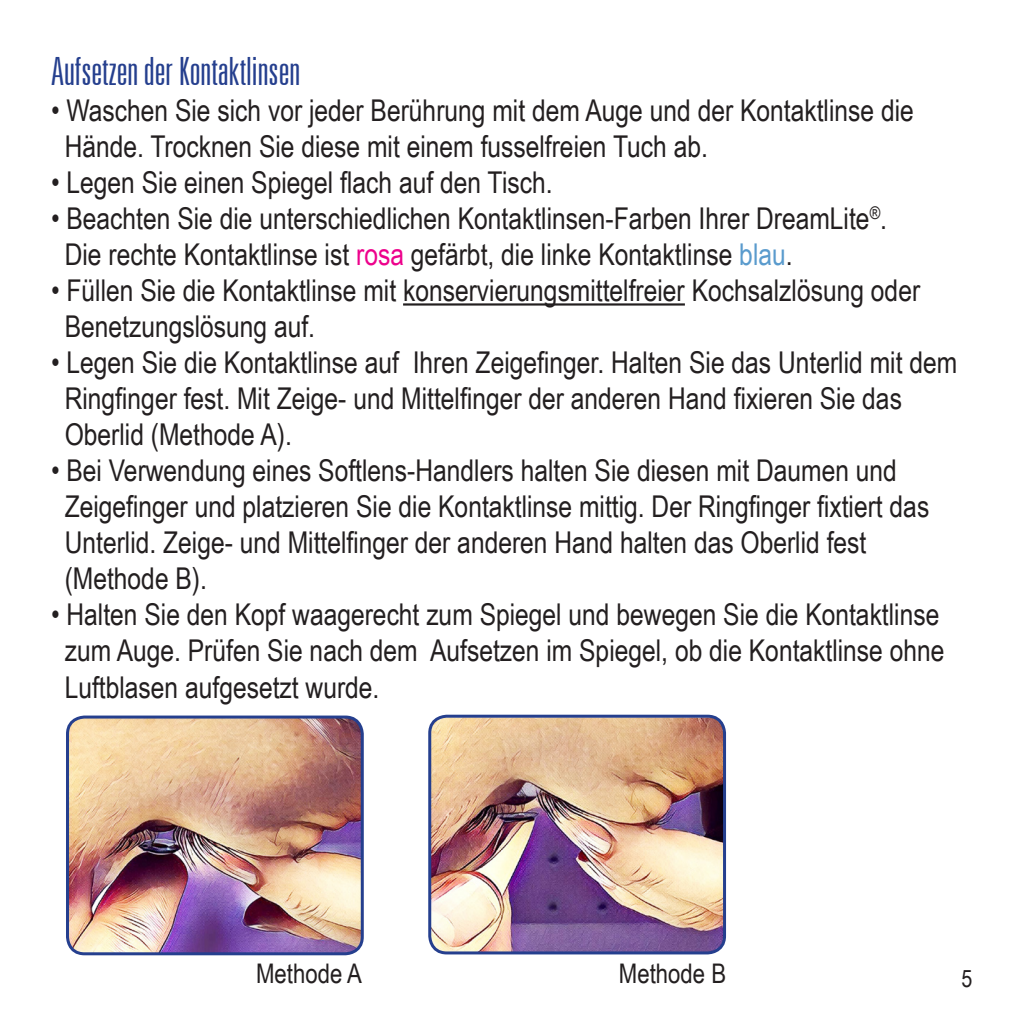
<style>
.page{position:relative;width:1021px;height:1021px;background:#fff}
.page>*{position:absolute;margin:0;border:0;box-sizing:border-box;transform-origin:0 0}
.t1{font:300 ultra-condensed 39px "Univers LT";color:#253f8e}
.t2{font:30px/36px "Arial Narrow";color:#231f20}
.t3{font:27px "Arial Narrow";color:#231f20}
.t4{font:24px "Arial Narrow";color:#231f20}
.s1{color:#ed028c}
.s2{color:#5a9bcd}
</style>
<div class="page">
<hr style="left:403px;top:303px;width:282px;height:2px;background:#231f20">
<img style="left:69px;top:719px;width:292px;height:234px">
<div style="left:66px;top:715px;width:298px;height:240px;border:3px solid #253f8e;border-radius:17px"></div>
<img style="left:431px;top:718px;width:293px;height:234px">
<div style="left:428px;top:714px;width:298px;height:240px;border:3px solid #253f8e;border-radius:17px"></div>
<h1 class="t1" style="left:51px;top:51px;width:251px">Aufsetzen der Kontaktlinsen</h1>
<p class="t2" style="left:65px;top:91px;width:850px;text-indent:-14px">• Waschen Sie sich vor jeder Berührung mit dem Auge und der Kontaktlinse die<br>Hände. Trocknen Sie diese mit einem fusselfreien Tuch ab.</p>
<p class="t2" style="left:51px;top:163px;width:503px">• Legen Sie einen Spiegel flach auf den Tisch.</p>
<p class="t2" style="left:65px;top:199px;width:823px;text-indent:-14px">• Beachten Sie die unterschiedlichen Kontaktlinsen-Farben Ihrer DreamLite<sup>®</sup>.<br>Die rechte Kontaktlinse ist <span class="s1">rosa</span> gefärbt, die linke Kontaktlinse <span class="s2">blau</span>.</p>
<p class="t2" style="left:65px;top:271px;width:857px;text-indent:-14px">• Füllen Sie die Kontaktlinse mit konservierungsmittelfreier Kochsalzlösung oder<br>Benetzungslösung auf.</p>
<p class="t2" style="left:65px;top:343px;width:894px;text-indent:-14px">• Legen Sie die Kontaktlinse auf Ihren Zeigefinger. Halten Sie das Unterlid mit dem<br>Ringfinger fest. Mit Zeige- und Mittelfinger der anderen Hand fixieren Sie das<br>Oberlid (Methode A).</p>
<p class="t2" style="left:65px;top:451px;width:866px;text-indent:-14px">• Bei Verwendung eines Softlens-Handlers halten Sie diesen mit Daumen und Zeigefinger und platzieren Sie die Kontaktlinse mittig. Der Ringfinger fixtiert das Unterlid. Zeige- und Mittelfinger der anderen Hand halten das Oberlid fest (Methode B).</p>
<p class="t2" style="left:65px;top:595px;width:881px;text-indent:-14px">• Halten Sie den Kopf waagerecht zum Spiegel und bewegen Sie die Kontaktlinse zum Auge. Prüfen Sie nach dem Aufsetzen im Spiegel, ob die Kontaktlinse ohne<br>Luftblasen aufgesetzt wurde.</p>
<p class="t3" style="left:256px;top:953px;width:107px">Methode A</p>
<p class="t3" style="left:619px;top:953px;width:109px">Methode B</p>
<p class="t4" style="left:961px;top:961px;width:12px">5</p>
</div>
